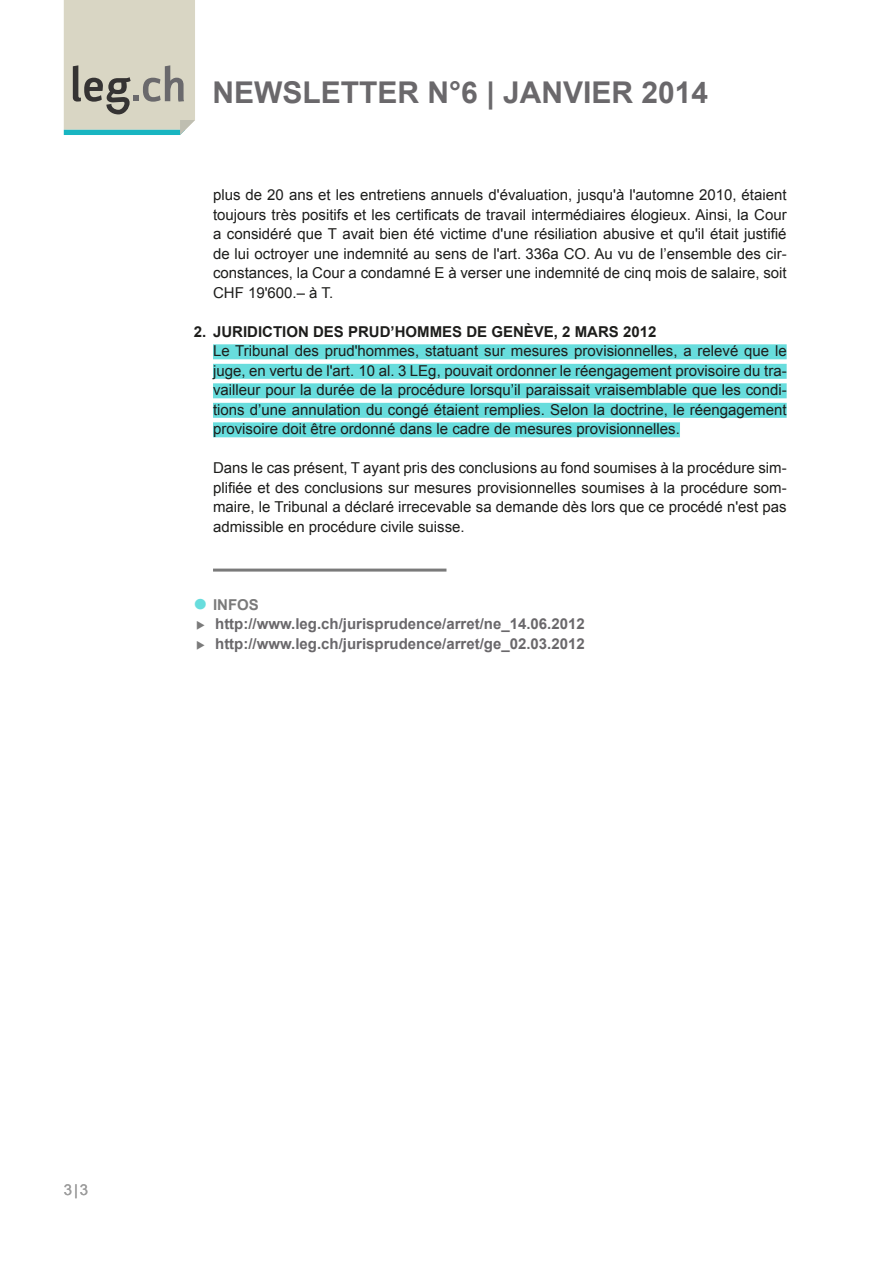
<style>
.page{position:relative;width:893px;height:1263px;background:#fff}
.page>*{position:absolute;margin:0;border:0;box-sizing:border-box;transform-origin:0 0}
.t1{font:700 30px "Arial";color:#6a686b}
.t2{font:15px/19.5px "Arial";color:#1d1d1b;text-align:justify}
.t3{font:700 15px/19.5px "Arial";color:#6a686b}
.t4{font:700 15px "Arial";color:#1d1d1b}
.t5{font:15px "Arial";color:#9d9d9d}
.s1{font-size:37.5px;color:#68dddd}
.s2{color:#7a7a7a}
</style>
<div class="page">
<svg style="left:64px;top:0;width:131px;height:135px;background:#c5c8b9"></svg>
<div style="left:213px;top:344px;width:574px;height:15px;background:#68dddd"></div>
<div style="left:213px;top:364px;width:574px;height:15px;background:#68dddd"></div>
<div style="left:213px;top:383px;width:574px;height:15px;background:#68dddd"></div>
<div style="left:213px;top:403px;width:574px;height:15px;background:#68dddd"></div>
<div style="left:213px;top:422px;width:467px;height:15px;background:#68dddd"></div>
<hr style="left:213px;top:569px;width:233px;height:3px;background:#7a7a7a">
<h1 class="t1" style="left:213px;top:72px;width:497px">newsletter n°6 | JANVIER 2014</h1>
<p class="t2" style="left:213px;top:185px;width:575px">plus de 20 ans et les entretiens annuels d'évaluation, jusqu'à l'automne 2010, étaient toujours très positifs et les certificats de travail intermédiaires élogieux. Ainsi, la Cour a considéré que T avait bien été victime d'une résiliation abusive et qu'il était justifié de lui octroyer une indemnité au sens de l'art. 336a CO. Au vu de l’ensemble des cir&shy;constances, la Cour a condamné E à verser une indemnité de cinq mois de salaire, soit CHF 19'600.– à T.</p>
<p class="t4" style="left:194px;top:322px;width:464px">2. j uridiction des prud’hommes de Genève, 2 mars 2012</p>
<p class="t2" style="left:213px;top:341px;width:575px">Le Tribunal des prud'hommes, statuant sur mesures provisionnelles, a relevé que le juge, en vertu de l'art. 10 al. 3 LEg, pouvait ordonner le réengagement provisoire du tra&shy;vailleur pour la durée de la procédure lorsqu’il paraissait vraisemblable que les condi&shy;tions d’une annulation du congé étaient remplies. Selon la doctrine, le réengagement provisoire doit être ordonné dans le cadre de mesures provisionnelles.</p>
<p class="t2" style="left:213px;top:458px;width:575px">Dans le cas présent, T ayant pris des conclusions au fond soumises à la procédure sim&shy;plifiée et des conclusions sur mesures provisionnelles soumises à la procédure som&shy;maire, le Tribunal a déclaré irrecevable sa demande dès lors que ce procédé n'est pas admissible en procédure civile suisse.</p>
<p class="t3" style="left:215px;top:595px;width:371px;text-indent:-21px"><span class="s1">•</span> <span class="s2">INFOS </span>http://www.leg.ch/jurisprudence/arret/ne_14.06.2012 http://www.leg.ch/jurisprudence/arret/ge_02.03.2012</p>
<p class="t5" style="left:64px;top:1180px;width:26px">3|3</p>
</div>
